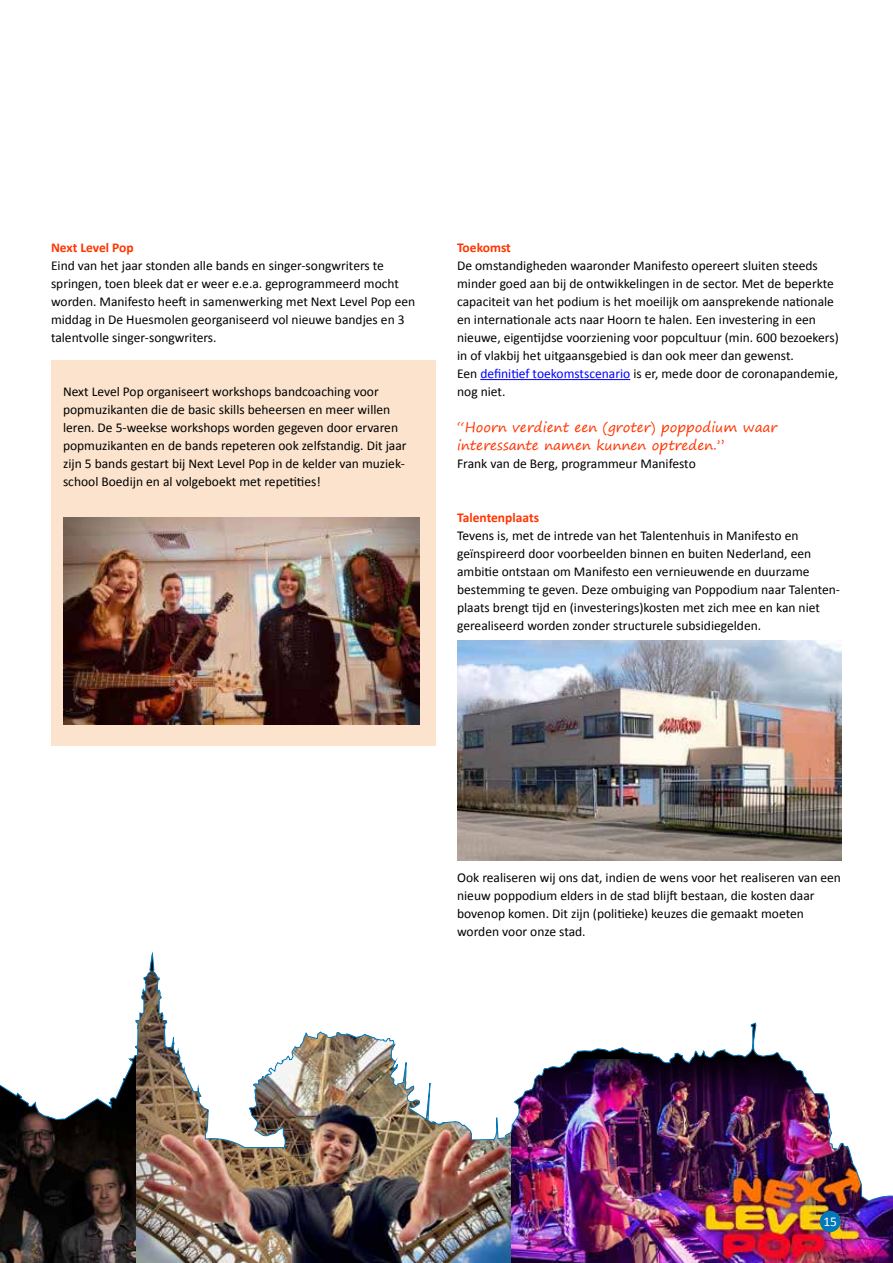
<style>
.page{position:relative;width:893px;height:1263px;background:#fff}
.page>*{position:absolute;margin:0;border:0;box-sizing:border-box;transform-origin:0 0}
.t1{font:13.5px/18px "Calibri";color:#000}
.t2{font:13.5px/18px "Segoe Print";color:#ff3500}
.t3{font:700 13.5px "Calibri";color:#ff3500}
.t4{font:13.5px "Calibri";color:#fff}
.s1{color:#00f}
</style>
<div class="page">
<img style="left:510px;top:1224px;width:383px;height:39px">
<img style="left:135px;top:1224px;width:375px;height:39px">
<img style="left:0;top:1224px;width:135px;height:39px">
<div style="left:820px;top:1211px;width:21px;height:21px;background:#0078bb;border-radius:50%"></div>
<img style="left:0;top:951px;width:893px;height:273px">
<div style="left:51px;top:360px;width:385px;height:385px;background:#fbe3cd"></div>
<img style="left:63px;top:517px;width:356px;height:207px">
<hr style="left:480px;top:379px;width:150px;height:1px;background:#00f">
<img style="left:457px;top:641px;width:385px;height:219px">
<p class="t3" style="left:51px;top:239px;width:84px">Next Level Pop</p>
<p class="t1" style="left:51px;top:257px;width:366px">Eind van het jaar stonden alle bands en singer-songwriters te springen, toen bleek dat er weer e.e.a. geprogrammeerd mocht worden. Manifesto heeft in samenwerking met Next Level Pop een middag in De Huesmolen georganiseerd vol nieuwe bandjes en 3 talentvolle singer-songwriters.</p>
<p class="t1" style="left:63px;top:383px;width:345px">Next Level Pop organiseert workshops bandcoaching voor popmuzikanten die de basic skills beheersen en meer willen leren. De 5-weekse workshops worden gegeven door ervaren popmuzikanten en de bands repeteren ook zelfstandig. Dit jaar zijn 5 bands gestart bij Next Level Pop in de kelder van muziek&shy;school Boedijn en al volgeboekt met repetities!</p>
<p class="t3" style="left:457px;top:239px;width:55px">Toekomst</p>
<p class="t1" style="left:457px;top:257px;width:383px">De omstandigheden waaronder Manifesto opereert sluiten steeds minder goed aan bij de ontwikkelingen in de sector. Met de beperkte capaciteit van het podium is het moeilijk om aansprekende nationale en internationale acts naar Hoorn te halen. Een investering in een nieuwe, eigentijdse voorziening voor popcultuur (min. 600 bezoekers) in of vlakbij het uitgaansgebied is dan ook meer dan gewenst.<br>Een <span class="s1">definitief toekomstscenario</span> is er, mede door de coronapandemie, nog niet.</p>
<p class="t2" style="left:457px;top:418px;width:322px">“Hoorn verdient een (groter) poppodium waar interessante namen kunnen optreden.”</p>
<p class="t1" style="left:457px;top:455px;width:240px">Frank van de Berg, programmeur Manifesto</p>
<p class="t3" style="left:457px;top:509px;width:83px">Talentenplaats</p>
<p class="t1" style="left:457px;top:527px;width:384px">Tevens is, met de intrede van het Talentenhuis in Manifesto en geïnspireerd door voorbeelden binnen en buiten Nederland, een ambitie ontstaan om Manifesto een vernieuwende en duurzame bestemming te geven. Deze ombuiging van Poppodium naar Talenten&shy;plaats brengt tijd en (investerings)kosten met zich mee en kan niet gerealiseerd worden zonder structurele subsidiegelden.</p>
<p class="t1" style="left:457px;top:869px;width:385px">Ook realiseren wij ons dat, indien de wens voor het realiseren van een nieuw poppodium elders in de stad blijft bestaan, die kosten daar bovenop komen. Dit zijn (politieke) keuzes die gemaakt moeten worden voor onze stad.</p>
<p class="t4" style="left:823px;top:1213px;width:15px">15</p>
</div>
